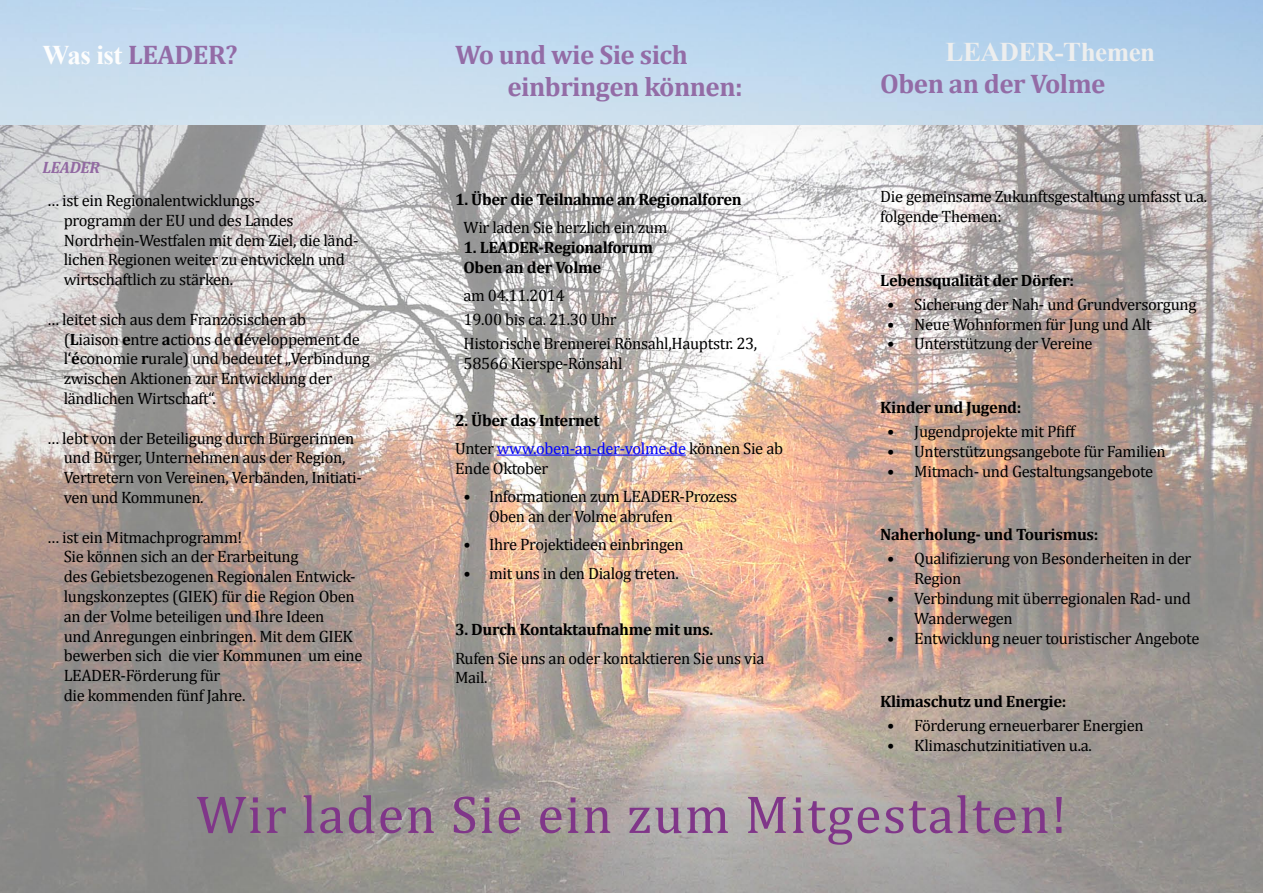
<style>
.page{position:relative;width:1263px;height:893px;background:#fff}
.page>*{position:absolute;margin:0;border:0;box-sizing:border-box;transform-origin:0 0}
.t1{font:54px "Cambria";letter-spacing:.03em;color:#803689}
.t2{font:700 27px "Cambria";letter-spacing:-.02em;color:#936ca6}
.t3{font:700 27px "Times New Roman";letter-spacing:-.02em;color:#edeeee}
.t4{font:16.5px/19.8px "Cambria";letter-spacing:-.02em;color:#000}
.t5{font:700 16.5px "Cambria";letter-spacing:-.02em;color:#000}
.t6{font:italic 700 16.5px "Cambria";letter-spacing:-.02em;color:#9269a2}
.s1{font-family:"Times New Roman";color:#fdfdfd}
.s2{font-weight:700}
.s3{color:#00f}
</style>
<div class="page">
<img style="left:0;top:0;width:1263px;height:893px">
<hr style="left:497px;top:455px;width:189px;height:1px;background:#00f">
<p class="t2" style="left:43px;top:35px;width:197px"><span class="s1">Was ist</span> LEADER?</p>
<p class="t6" style="left:43px;top:156px;width:59px">LEADER</p>
<p class="t4" style="left:47px;top:190px;width:215px">… ist ein Regionalentwicklungs-</p>
<p class="t4" style="left:64px;top:210px;width:231px">programm der EU und des Landes</p>
<p class="t4" style="left:64px;top:230px;width:296px">Nordrhein-Westfalen mit dem Ziel, die länd&shy;lichen Regionen weiter zu entwickeln und wirtschaftlich zu stärken.</p>
<p class="t4" style="left:47px;top:309px;width:261px">… leitet sich aus dem Französischen ab</p>
<p class="t4" style="left:64px;top:329px;width:307px">(<span class="s2">L</span>iaison <span class="s2">e</span>ntre <span class="s2">a</span>ctions de <span class="s2">d</span>éveloppement de l‘<span class="s2">é</span>conomie <span class="s2">r</span>urale) und bedeutet „Verbindung zwischen Aktionen zur Entwicklung der ländlichen Wirtschaft“.</p>
<p class="t4" style="left:64px;top:428px;width:300px;text-indent:-17px">… lebt von der Beteiligung durch Bürgerinnen und Bürger, Unternehmen aus der Region, Vertretern von Vereinen, Verbänden, Initiati&shy;ven und Kommunen.</p>
<p class="t4" style="left:47px;top:527px;width:197px">… ist ein Mitmachprogramm!</p>
<p class="t4" style="left:64px;top:547px;width:236px">Sie können sich an der Erarbeitung</p>
<p class="t4" style="left:64px;top:566px;width:300px">des Gebietsbezogenen Regionalen Entwick&shy;lungskonzeptes (GIEK) für die Region Oben an der Volme beteiligen und Ihre Ideen<br>und Anregungen einbringen. Mit dem GIEK bewerben sich die vier Kommunen um eine LEADER-Förderung für</p>
<p class="t4" style="left:64px;top:685px;width:183px">die kommenden fünf Jahre.</p>
<p class="t2" style="left:455px;top:35px;width:234px">Wo und wie Sie sich</p>
<p class="t2" style="left:507px;top:68px;width:237px">einbringen können:</p>
<p class="t5" style="left:455px;top:188px;width:288px">1. Über die Teilnahme an Regionalforen</p>
<p class="t4" style="left:463px;top:218px;width:206px">Wir laden Sie herzlich ein zum</p>
<p class="t5" style="left:463px;top:236px;width:191px">1. LEADER-Regionalforum</p>
<p class="t5" style="left:463px;top:256px;width:139px">Oben an der Volme</p>
<p class="t4" style="left:463px;top:286px;width:103px">am 04.11.2014</p>
<p class="t4" style="left:463px;top:310px;width:155px">19.00 bis ca. 21.30 Uhr</p>
<p class="t4" style="left:463px;top:334px;width:295px">Historische Brennerei Rönsahl‚Hauptstr. 23,<br>58566 Kierspe-Rönsahl</p>
<p class="t5" style="left:455px;top:408px;width:146px">2. Über das Internet</p>
<p class="t4" style="left:455px;top:438px;width:330px">Unter <span class="s3">www.oben-an-der-volme.de</span> können Sie ab<br>Ende Oktober</p>
<p class="t4" style="left:489px;top:487px;width:250px">Informationen zum LEADER-Prozess</p>
<p class="t4" style="left:489px;top:506px;width:185px">Oben an der Volme abrufen</p>
<p class="t4" style="left:489px;top:535px;width:196px">Ihre Projektideen einbringen</p>
<p class="t4" style="left:489px;top:563px;width:191px">mit uns in den Dialog treten.</p>
<p class="t4" style="left:463px;top:487px;width:9px">•</p>
<p class="t4" style="left:463px;top:530px;width:9px;line-height:28.3px">• •</p>
<p class="t5" style="left:455px;top:618px;width:260px">3. Durch Kontaktaufnahme mit uns.</p>
<p class="t4" style="left:455px;top:648px;width:311px">Rufen Sie uns an oder kontaktieren Sie uns via<br>Mail.</p>
<p class="t3" style="left:945px;top:32px;width:211px">LEADER-Themen</p>
<p class="t2" style="left:880px;top:65px;width:227px">Oben an der Volme</p>
<p class="t4" style="left:880px;top:187px;width:329px">Die gemeinsame Zukunftsgestaltung umfasst u.a. folgende Themen:</p>
<p class="t5" style="left:880px;top:268px;width:195px">Lebensqualität der Dörfer:</p>
<p class="t4" style="left:914px;top:294px;width:284px">Sicherung der Nah- und Grundversorgung</p>
<p class="t4" style="left:914px;top:314px;width:239px">Neue Wohnformen für Jung und Alt</p>
<p class="t4" style="left:914px;top:334px;width:180px">Unterstützung der Vereine</p>
<p class="t4" style="left:887px;top:294px;width:9px;text-align:justify">• • •</p>
<p class="t5" style="left:880px;top:396px;width:143px">Kinder und Jugend:</p>
<p class="t4" style="left:914px;top:422px;width:163px">Jugendprojekte mit Pfiff</p>
<p class="t4" style="left:914px;top:441px;width:253px">Unterstützungsangebote für Familien</p>
<p class="t4" style="left:914px;top:461px;width:240px">Mitmach- und Gestaltungsangebote</p>
<p class="t4" style="left:887px;top:422px;width:9px;text-align:justify">• • •</p>
<p class="t5" style="left:880px;top:523px;width:220px">Naherholung- und Tourismus:</p>
<p class="t4" style="left:914px;top:549px;width:279px">Qualifizierung von Besonderheiten in der<br>Region</p>
<p class="t4" style="left:914px;top:588px;width:278px">Verbindung mit überregionalen Rad- und<br>Wanderwegen</p>
<p class="t4" style="left:914px;top:628px;width:287px">Entwicklung neuer touristischer Angebote</p>
<p class="t4" style="left:887px;top:549px;width:9px">•</p>
<p class="t4" style="left:887px;top:588px;width:9px">•</p>
<p class="t4" style="left:887px;top:628px;width:9px">•</p>
<p class="t5" style="left:880px;top:690px;width:188px">Klimaschutz und Energie:</p>
<p class="t4" style="left:914px;top:716px;width:231px">Förderung erneuerbarer Energien</p>
<p class="t4" style="left:914px;top:736px;width:179px">Klimaschutzinitiativen u.a.</p>
<p class="t4" style="left:887px;top:716px;width:9px">• •</p>
<p class="t1" style="left:196px;top:783px;width:872px">Wir laden Sie ein zum Mitgestalten!</p>
</div>
